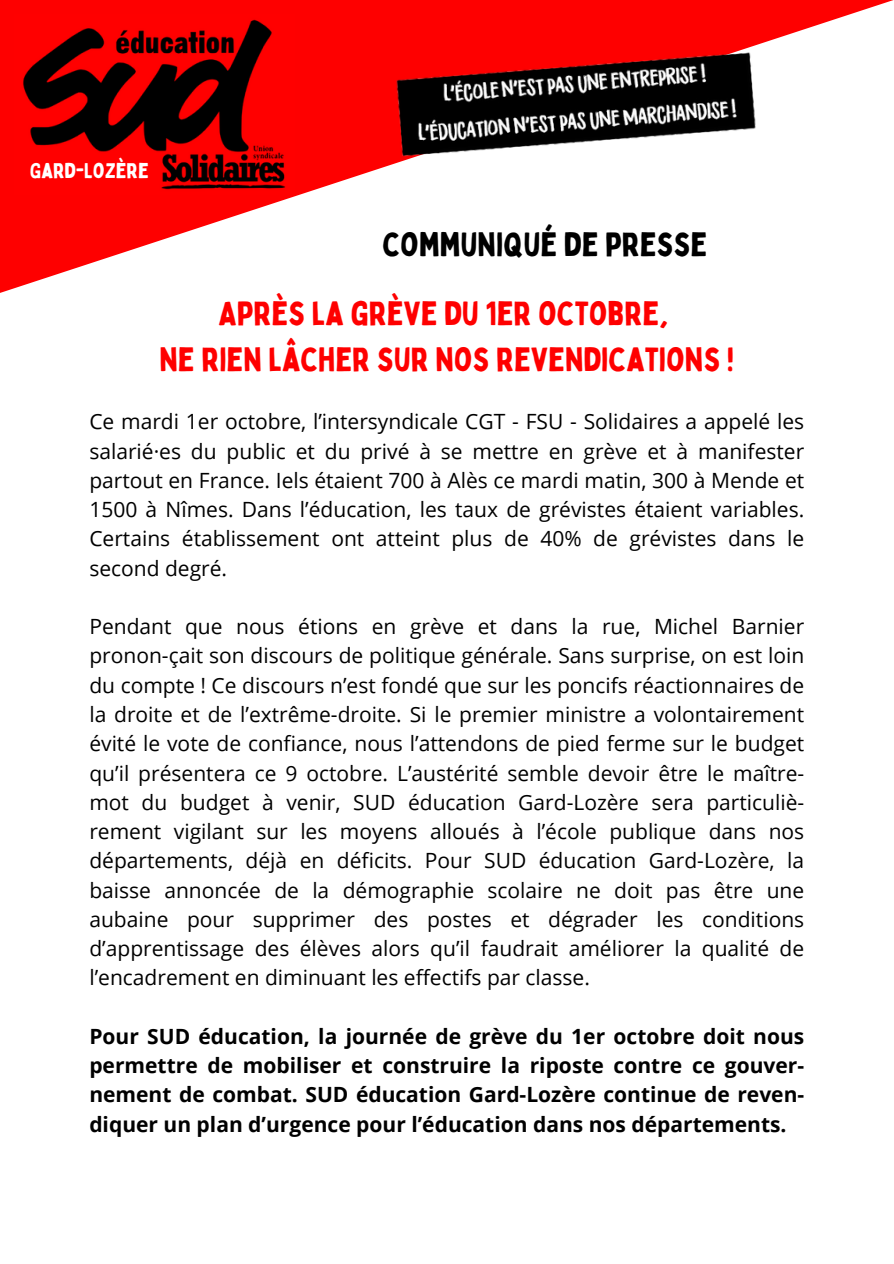
<style>
.page{position:relative;width:894px;height:1264px;background:#fff}
.page>*{position:absolute;margin:0;border:0;box-sizing:border-box;transform-origin:0 0}
.t1{font:33px/46.2px "Bobby Jones";color:#fe0000;text-align:center}
.t2{font:33px "Bobby Jones";color:#000}
.t3{font:21px/29.2px "Open Sans";color:#000;text-align:justify}
.t4{font:700 21px/29.2px "Open Sans";color:#000;text-align:justify}
.t5{font:21px "Bobby Jones";color:#fff}
</style>
<div class="page">
<svg style="left:0;top:0;width:893px;height:293px"></svg>
<img style="left:386px;top:47px;width:380px;height:114px">
<img style="left:14px;top:14px;width:280px;height:180px">
<p class="t5" style="left:30px;top:158px;width:120px">GARD-LOZÈRE</p>
<h2 class="t2" style="left:382px;top:223px;width:326px">COMMUNIQUÉ DE PRESSE</h2>
<p class="t1" style="left:159px;top:289px;width:576px">APRÈS LA GRÈVE DU 1ER OCTOBRE,<br>NE RIEN LÂCHER SUR NOS REVENDICATIONS !</p>
<p class="t3" style="left:89px;top:406px;width:716px">Ce mardi 1er octobre, l’intersyndicale CGT - FSU - Solidaires a appelé les salarié·es du public et du privé à se mettre en grève et à manifester partout en France. Iels étaient 700 à Alès ce mardi matin, 300 à Mende et 1500 à Nîmes. Dans l’éducation, les taux de grévistes étaient variables.<br>Certains établissement ont atteint plus de 40% de grévistes dans le second degré.</p>
<h1 class="t3" style="left:89px;top:611px;width:716px">Pendant que nous étions en grève et dans la rue, Michel Barnier pronon-çait son discours de politique générale. Sans surprise, on est loin du compte ! Ce discours n’est fondé que sur les poncifs réactionnaires de la droite et de l’extrême-droite. Si le premier ministre a volontairement évité le vote de confiance, nous l’attendons de pied ferme sur le budget qu’il présentera ce 9 octobre. L’austérité semble devoir être le maître&shy;mot du budget à venir, SUD éducation Gard-Lozère sera particuliè&shy;rement vigilant sur les moyens alloués à l’école publique dans nos départements, déjà en déficits. Pour SUD éducation Gard-Lozère, la baisse annoncée de la démographie scolaire ne doit pas être une aubaine pour supprimer des postes et dégrader les conditions d’apprentissage des élèves alors qu’il faudrait améliorer la qualité de l’encadrement en diminuant les effectifs par classe.</h1>
<p class="t4" style="left:89px;top:1021px;width:716px">Pour SUD éducation, la journée de grève du 1er octobre doit nous permettre de mobiliser et construire la riposte contre ce gouver&shy;nement de combat. SUD éducation Gard-Lozère continue de reven&shy;diquer un plan d’urgence pour l’éducation dans nos départements.</p>
</div>
